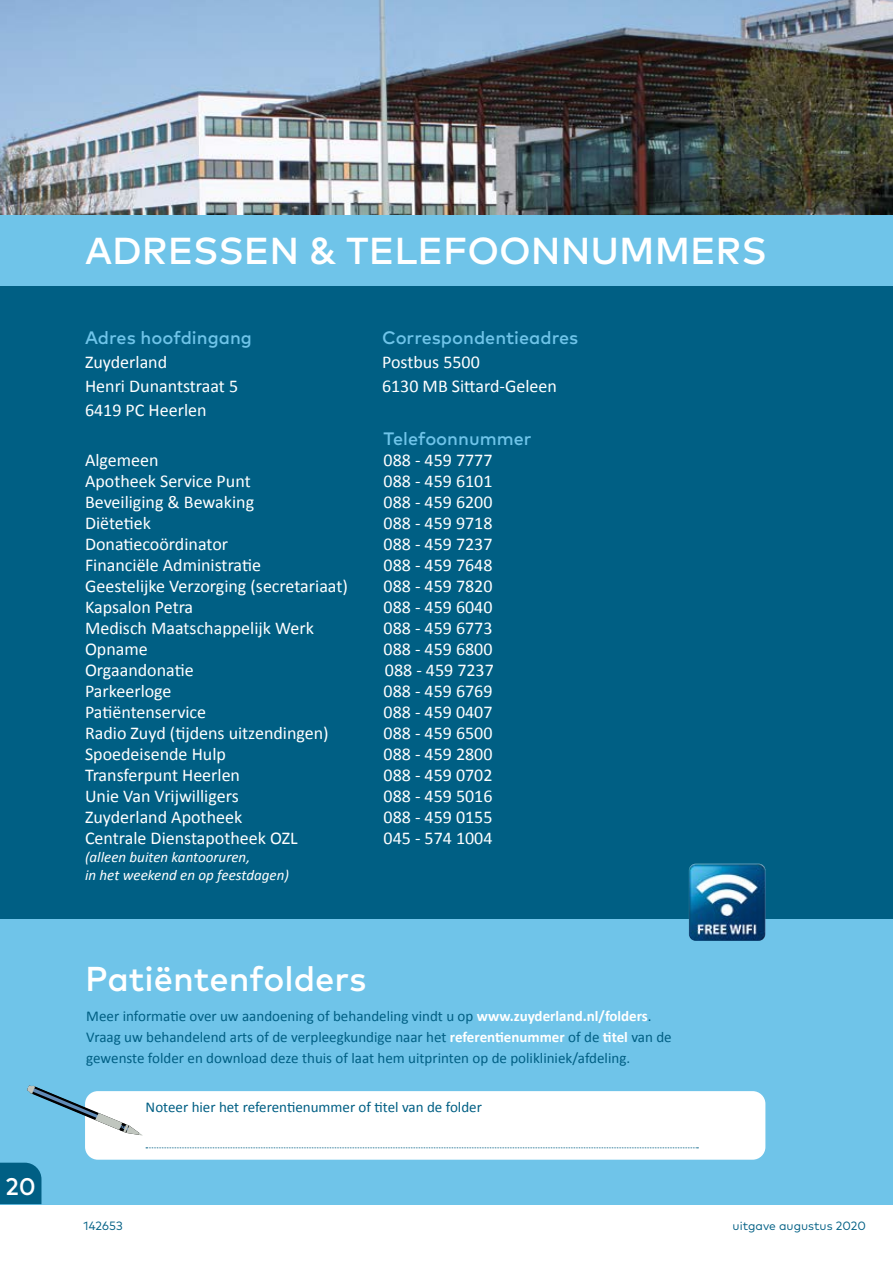
<style>
.page{position:relative;width:893px;height:1263px;background:#fff}
.page>*{position:absolute;margin:0;border:0;box-sizing:border-box;transform-origin:0 0}
.t1{font:500 37.5px "Mark OT";color:#fff}
.t2{font:500 34.5px "Mark OT";color:#fff}
.t3{font:500 24px "Mark OT";color:#fff}
.t4{font:18px "Calibri";color:#fff}
.t5{font:500 18px "Mark OT";color:#6fc4e9}
.t6{font:15px/21px "Calibri";color:#005f84}
.t7{font:italic 15px/18px "Calibri";color:#fff}
.t8{font:12px "Mark OT";color:#005f84}
.s1{font-weight:700;color:#fff}
</style>
<div class="page">
<div style="left:0;top:124px;width:893px;height:1080px;background:#6fc4e9"></div>
<div style="left:0;top:1163px;width:41px;height:41px;background:#005f84"></div>
<div style="left:0;top:286px;width:893px;height:632px;background:#005f84"></div>
<img style="left:0;top:0;width:893px;height:215px">
<div style="left:85px;top:1091px;width:680px;height:69px;background:#fff;border-radius:13px"></div>
<svg style="left:27px;top:1085px;width:116px;height:50px"></svg>
<svg style="left:146px;top:1147px;width:552px;height:1px"></svg>
<img style="left:689px;top:864px;width:76px;height:77px">
<h3 class="t3" style="left:6px;top:1171px;width:32px">20</h3>
<h1 class="t1" style="left:85px;top:227px;width:683px">ADRESSEN &amp; TELEFOONNUMMERS</h1>
<p class="t5" style="left:85px;top:327px;width:168px">Adres hoofdingang</p>
<p class="t5" style="left:382px;top:327px;width:198px">Correspondentieadres</p>
<p class="t4" style="left:85px;top:351px;width:84px">Zuyderland</p>
<p class="t4" style="left:382px;top:351px;width:99px">Postbus 5500</p>
<p class="t4" style="left:85px;top:375px;width:155px">Henri Dunantstraat 5</p>
<p class="t4" style="left:382px;top:375px;width:176px">6130 MB Sittard-Geleen</p>
<p class="t4" style="left:85px;top:399px;width:123px">6419 PC Heerlen</p>
<p class="t5" style="left:384px;top:427px;width:150px">Telefoonnummer</p>
<p class="t4" style="left:85px;top:448px;width:75px">Algemeen</p>
<p class="t4" style="left:384px;top:448px;width:110px">088 - 459 7777</p>
<p class="t4" style="left:85px;top:469px;width:167px">Apotheek Service Punt</p>
<p class="t4" style="left:384px;top:469px;width:110px">088 - 459 6101</p>
<p class="t4" style="left:85px;top:490px;width:171px">Beveiliging &amp; Bewaking</p>
<p class="t4" style="left:384px;top:490px;width:110px">088 - 459 6200</p>
<p class="t4" style="left:85px;top:511px;width:67px">Diëtetiek</p>
<p class="t4" style="left:384px;top:511px;width:110px">088 - 459 9718</p>
<p class="t4" style="left:85px;top:532px;width:145px">Donatiecoördinator</p>
<p class="t4" style="left:384px;top:532px;width:110px">088 - 459 7237</p>
<p class="t4" style="left:85px;top:553px;width:177px">Financiële Administratie</p>
<p class="t4" style="left:384px;top:553px;width:110px">088 - 459 7648</p>
<p class="t4" style="left:85px;top:574px;width:264px">Geestelijke Verzorging (secretariaat)</p>
<p class="t4" style="left:384px;top:574px;width:110px">088 - 459 7820</p>
<p class="t4" style="left:85px;top:595px;width:110px">Kapsalon Petra</p>
<p class="t4" style="left:384px;top:595px;width:110px">088 - 459 6040</p>
<p class="t4" style="left:85px;top:616px;width:230px">Medisch Maatschappelijk Werk</p>
<p class="t4" style="left:384px;top:616px;width:110px">088 - 459 6773</p>
<p class="t4" style="left:85px;top:637px;width:64px">Opname</p>
<p class="t4" style="left:384px;top:637px;width:110px">088 - 459 6800</p>
<p class="t4" style="left:85px;top:658px;width:110px">Orgaandonatie</p>
<p class="t4" style="left:385px;top:658px;width:110px">088 - 459 7237</p>
<p class="t4" style="left:85px;top:679px;width:88px">Parkeerloge</p>
<p class="t4" style="left:384px;top:679px;width:110px">088 - 459 6769</p>
<p class="t4" style="left:85px;top:700px;width:123px">Patiëntenservice</p>
<p class="t4" style="left:384px;top:700px;width:110px">088 - 459 0407</p>
<p class="t4" style="left:85px;top:721px;width:245px">Radio Zuyd (tijdens uitzendingen)</p>
<p class="t4" style="left:384px;top:721px;width:110px">088 - 459 6500</p>
<p class="t4" style="left:85px;top:742px;width:142px">Spoedeisende Hulp</p>
<p class="t4" style="left:384px;top:742px;width:110px">088 - 459 2800</p>
<p class="t4" style="left:85px;top:763px;width:157px">Transferpunt Heerlen</p>
<p class="t4" style="left:384px;top:763px;width:110px">088 - 459 0702</p>
<p class="t4" style="left:85px;top:784px;width:155px">Unie Van Vrijwilligers</p>
<p class="t4" style="left:384px;top:784px;width:110px">088 - 459 5016</p>
<p class="t4" style="left:85px;top:805px;width:159px">Zuyderland Apotheek</p>
<p class="t4" style="left:384px;top:805px;width:110px">088 - 459 0155</p>
<p class="t4" style="left:85px;top:826px;width:214px">Centrale Dienstapotheek OZL</p>
<p class="t4" style="left:384px;top:826px;width:110px">045 - 574 1004</p>
<p class="t7" style="left:85px;top:847px;width:205px">(alleen buiten kantooruren,<br>in het weekend en op feestdagen)</p>
<h2 class="t2" style="left:85px;top:956px;width:283px">Patiëntenfolders</h2>
<p class="t6" style="left:86px;top:1006px;width:587px">Meer informatie over uw aandoening of behandeling vindt u op <span class="s1">www.zuyderland.nl/folders</span>.<br>Vraag uw behandelend arts of de verpleegkundige naar het <span class="s1">referentienummer</span> of de <span class="s1">titel</span> van de gewenste folder en download deze thuis of laat hem uitprinten op de polikliniek/afdeling.</p>
<p class="t6" style="left:146px;top:1096px;width:338px">Noteer hier het referentienummer of titel van de folder</p>
<p class="t8" style="left:84px;top:1218px;width:41px">142653</p>
<p class="t8" style="left:733px;top:1218px;width:135px">uitgave augustus 2020</p>
</div>
